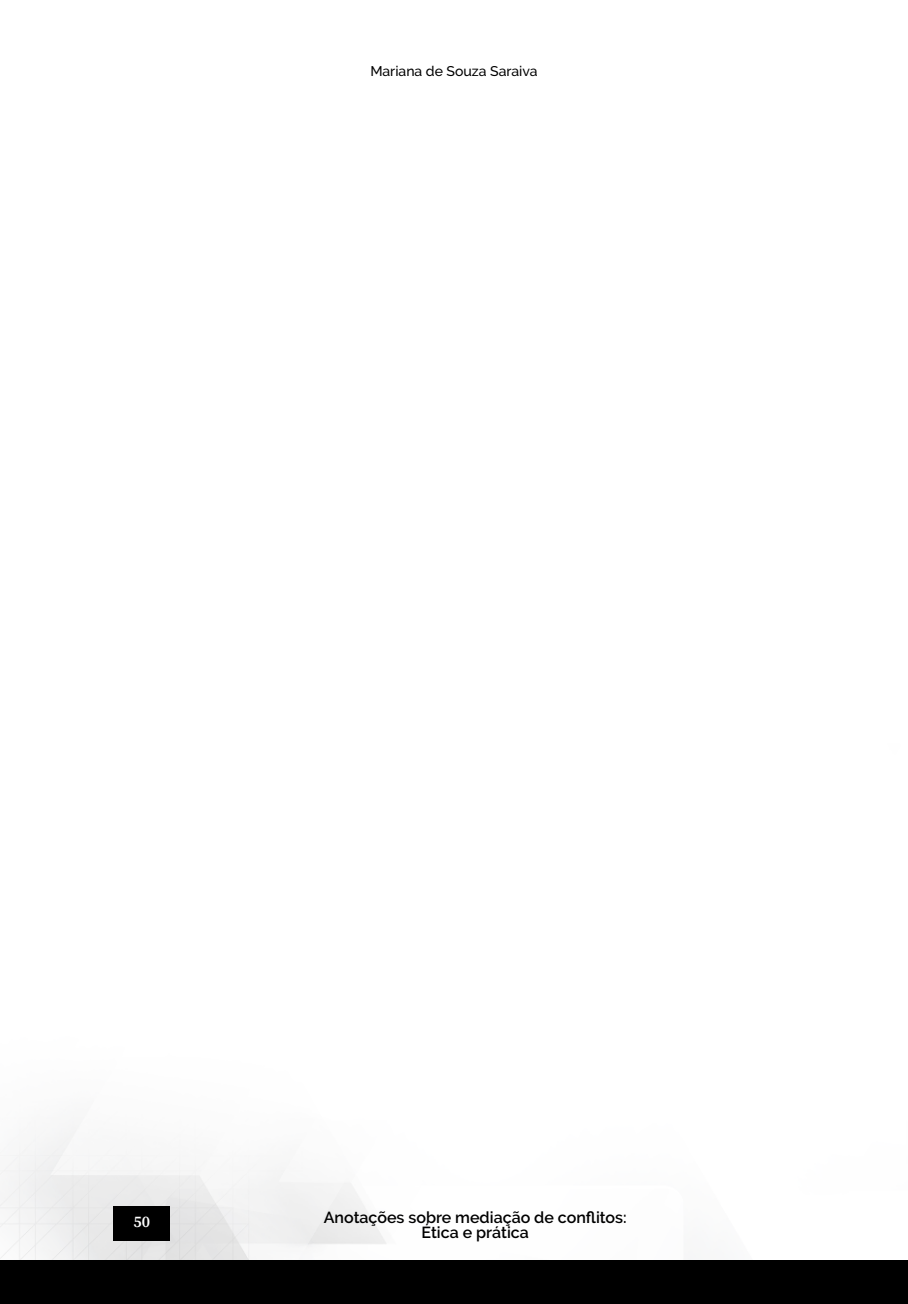
<style>
.page{position:relative;width:908px;height:1304px;background:#fff}
.page>*{position:absolute;margin:0;border:0;box-sizing:border-box;transform-origin:0 0}
.t1{font:600 16px/15.6px "Raleway";color:#000;text-align:center}
.t2{font:600 16px "Source Serif Pro";color:#fff}
.t3{font:500 14px "Raleway";color:#000}
</style>
<div class="page">
<img style="left:0;top:1125px;width:386px;height:135px">
<div style="left:113px;top:1206px;width:57px;height:34px;background:#000"></div>
<div style="left:0;top:1260px;width:907px;height:44px;background:#000"></div>
<p class="t3" style="left:370px;top:63px;width:169px">Mariana de Souza Saraiva</p>
<p class="t2" style="left:133px;top:1211px;width:18px">50</p>
<p class="t1" style="left:323px;top:1209px;width:304px">Anotações sobre mediação de conflitos:<br>Ética e prática</p>
</div>
